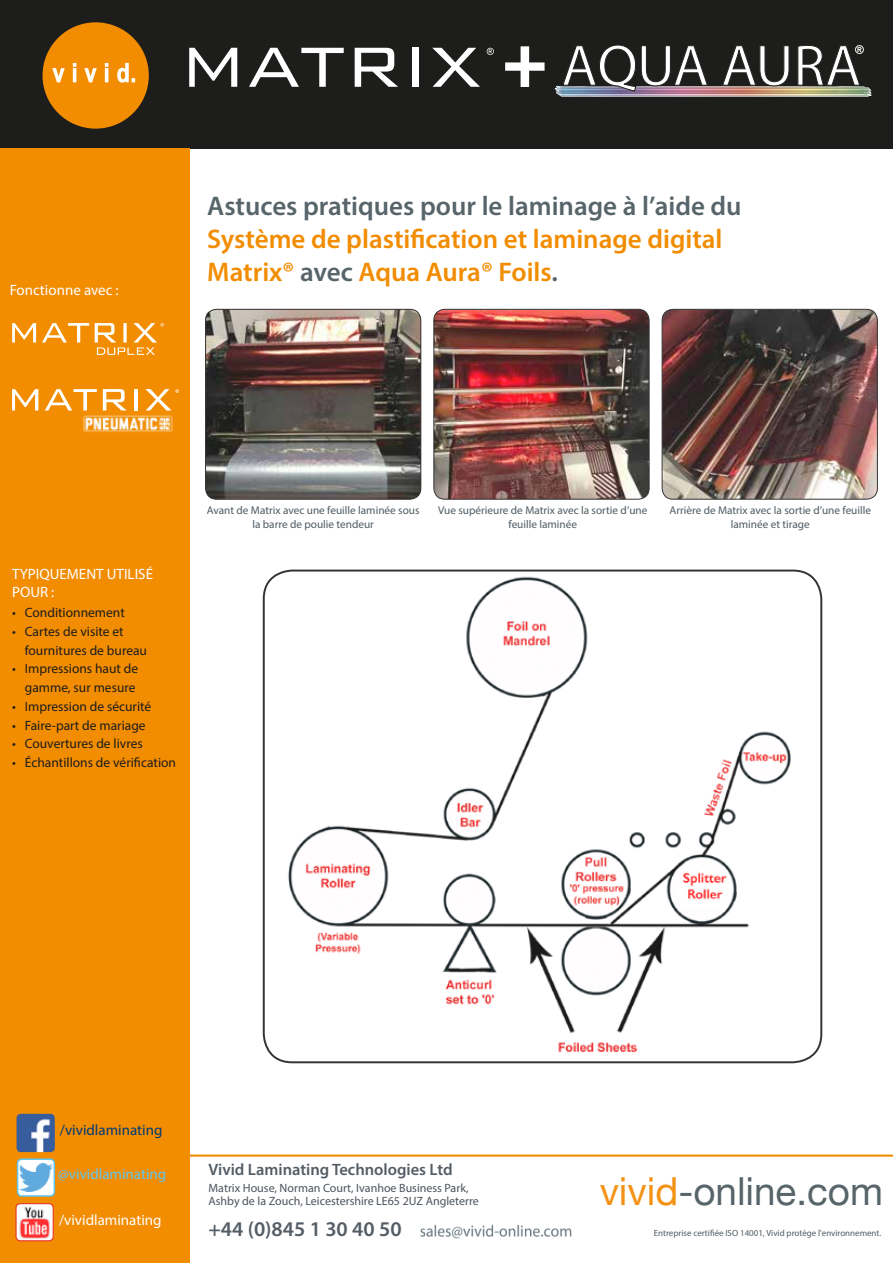
<style>
.page{position:relative;width:893px;height:1263px;background:#fff}
.page>*{position:absolute;margin:0;border:0;box-sizing:border-box;transform-origin:0 0}
.t1{font:58.65px "Myriad Pro";letter-spacing:-.005em;color:#fff}
.t2{font:38.7px "Helvetica Neue";color:#57656b}
.t3{font:600 27px/33px "Myriad Pro";color:#f28c00}
.t4{font:600 27px "Myriad Pro";color:#57656b}
.t5{font:600 21px "Myriad Pro";color:#545d66}
.t6{font:600 16.5px "Myriad Pro";color:#545d66}
.t7{font:15px/18px "Myriad Pro";color:#fff}
.t8{font:15px "Myriad Pro";color:#003a79}
.t9{font:15px "Myriad Pro";color:#5fc6f2}
.t10{font:13.5px/18.8px "Myriad Pro";color:#1d1d1b}
.t11{font:12px/13.5px "Myriad Pro";color:#4b545e}
.t12{font:11.25px/13.5px "Myriad Pro";color:#4e5b62;text-align:center}
.t13{font:8.85px "Myriad Pro";color:#4e5b62}
.s1{font-weight:900;font-size:76.35px}
.s2{color:#57656b}
.s3{color:#f39214}
</style>
<div class="page">
<div style="left:0;top:0;width:893px;height:149px;background:#1d1d1b"></div>
<svg style="left:555px;top:45px;width:317px;height:52px"></svg>
<svg style="left:487px;top:48px;width:7px;height:7px"></svg>
<svg style="left:189px;top:48px;width:48px;height:39px"></svg>
<svg style="left:249px;top:48px;width:95px;height:39px"></svg>
<svg style="left:432px;top:48px;width:48px;height:39px"></svg>
<svg style="left:355px;top:48px;width:43px;height:39px"></svg>
<div style="left:412px;top:48px;width:7px;height:39px;background:#fff"></div>
<hr style="left:0;top:1154px;width:893px;height:3px;background:#f28c00">
<div style="left:0;top:149px;width:189px;height:1114px;background:#f28c00"></div>
<div style="left:43px;top:22px;width:106px;height:107px;background:#f28c00;border-radius:50%"></div>
<svg style="left:52px;top:63px;width:83px;height:20px"></svg>
<img style="left:17px;top:1114px;width:38px;height:38px">
<div style="left:18px;top:1159px;width:36px;height:37px;background:#fff;border-radius:4px"></div>
<img style="left:20px;top:1163px;width:32px;height:28px">
<div style="left:17px;top:1158px;width:38px;height:39px;border:2px solid #5fc6f2;border-radius:4px"></div>
<div style="left:16px;top:1204px;width:37px;height:37px;background:#fff;border-radius:4px"></div>
<img style="left:19px;top:1205px;width:33px;height:34px">
<div style="left:15px;top:1203px;width:39px;height:38px;border:1px solid #e63429;border-radius:4px"></div>
<svg style="left:12px;top:389px;width:26px;height:21px"></svg>
<svg style="left:45px;top:389px;width:52px;height:21px"></svg>
<svg style="left:145px;top:389px;width:34px;height:21px"></svg>
<svg style="left:103px;top:389px;width:23px;height:21px"></svg>
<hr style="left:134px;top:389px;width:4px;height:21px;background:#fff">
<svg style="left:12px;top:323px;width:152px;height:32px"></svg>
<img style="left:83px;top:415px;width:90px;height:18px">
<img style="left:206px;top:309px;width:215px;height:189px">
<div style="left:205px;top:309px;width:216px;height:191px;border:1px solid #1d1d1b;border-radius:11px"></div>
<img style="left:435px;top:309px;width:214px;height:189px">
<div style="left:433px;top:309px;width:216px;height:191px;border:1px solid #1d1d1b;border-radius:11px"></div>
<img style="left:662px;top:309px;width:214px;height:189px">
<div style="left:662px;top:309px;width:216px;height:191px;border:1px solid #1d1d1b;border-radius:11px"></div>
<img style="left:264px;top:570px;width:553px;height:492px">
<div style="left:263px;top:570px;width:559px;height:493px;border:2px solid #1d1d1b;border-radius:28px"></div>
<img style="left:420px;top:1224px;width:152px;height:15px">
<p class="t7" style="left:10px;top:281px;width:111px">Fonctionne avec :</p>
<h1 class="t1" style="left:502px;top:29px;width:360px"><span class="s1">+</span> AQUA AURA</h1>
<h3 class="t4" style="left:207px;top:188px;width:536px">Astuces pratiques pour le laminage à l’aide du</h3>
<h3 class="t3" style="left:207px;top:221px;width:517px">Système de plastification et laminage digital<br>Matrix® <span class="s2">avec</span> Aqua Aura® Foils<span class="s2">.</span></h3>
<p class="t7" style="left:12px;top:565px;width:143px">TYPIQUEMENT UTILISÉ<br>POUR :</p>
<p class="t10" style="left:12px;top:603px;width:114px">• Conditionnement</p>
<p class="t10" style="left:25px;top:622px;width:124px;text-indent:-13px">• Cartes de visite et fournitures de bureau</p>
<p class="t10" style="left:12px;top:659px;width:128px;text-align:right">• Impressions haut de gamme, sur mesure</p>
<p class="t10" style="left:12px;top:697px;width:141px">• Impression de sécurité</p>
<p class="t10" style="left:12px;top:715px;width:135px">• Faire-part de mariage</p>
<p class="t10" style="left:12px;top:734px;width:132px">• Couvertures de livres</p>
<p class="t10" style="left:12px;top:753px;width:166px">• Échantillons de vérification</p>
<p class="t12" style="left:207px;top:504px;width:214px">Avant de Matrix avec une feuille laminée sous la barre de poulie tendeur</p>
<p class="t12" style="left:438px;top:504px;width:211px">Vue supérieure de Matrix avec la sortie d’une feuille laminée</p>
<p class="t12" style="left:669px;top:504px;width:203px">Arrière de Matrix avec la sortie d’une feuille laminée et tirage</p>
<p class="t8" style="left:60px;top:1120px;width:104px">/vividlaminating</p>
<p class="t9" style="left:58px;top:1165px;width:110px">@vividlaminating</p>
<p class="t7" style="left:59px;top:1210px;width:104px">/vividlaminating</p>
<p class="t6" style="left:209px;top:1159px;width:246px">Vivid Laminating Technologies Ltd</p>
<p class="t11" style="left:209px;top:1180px;width:272px">Matrix House, Norman Court, Ivanhoe Business Park,<br>Ashby de la Zouch, Leicestershire LE65 2UZ Angleterre</p>
<h2 class="t2" style="left:600px;top:1163px;width:285px"><span class="s3">vivid</span>-online.com</h2>
<h3 class="t5" style="left:208px;top:1216px;width:195px">+44 (0)845 1 30 40 50</h3>
<p class="t13" style="left:654px;top:1228px;width:229px">Entreprise certifiée ISO 14001, Vivid protège l'environnement.</p>
</div>
